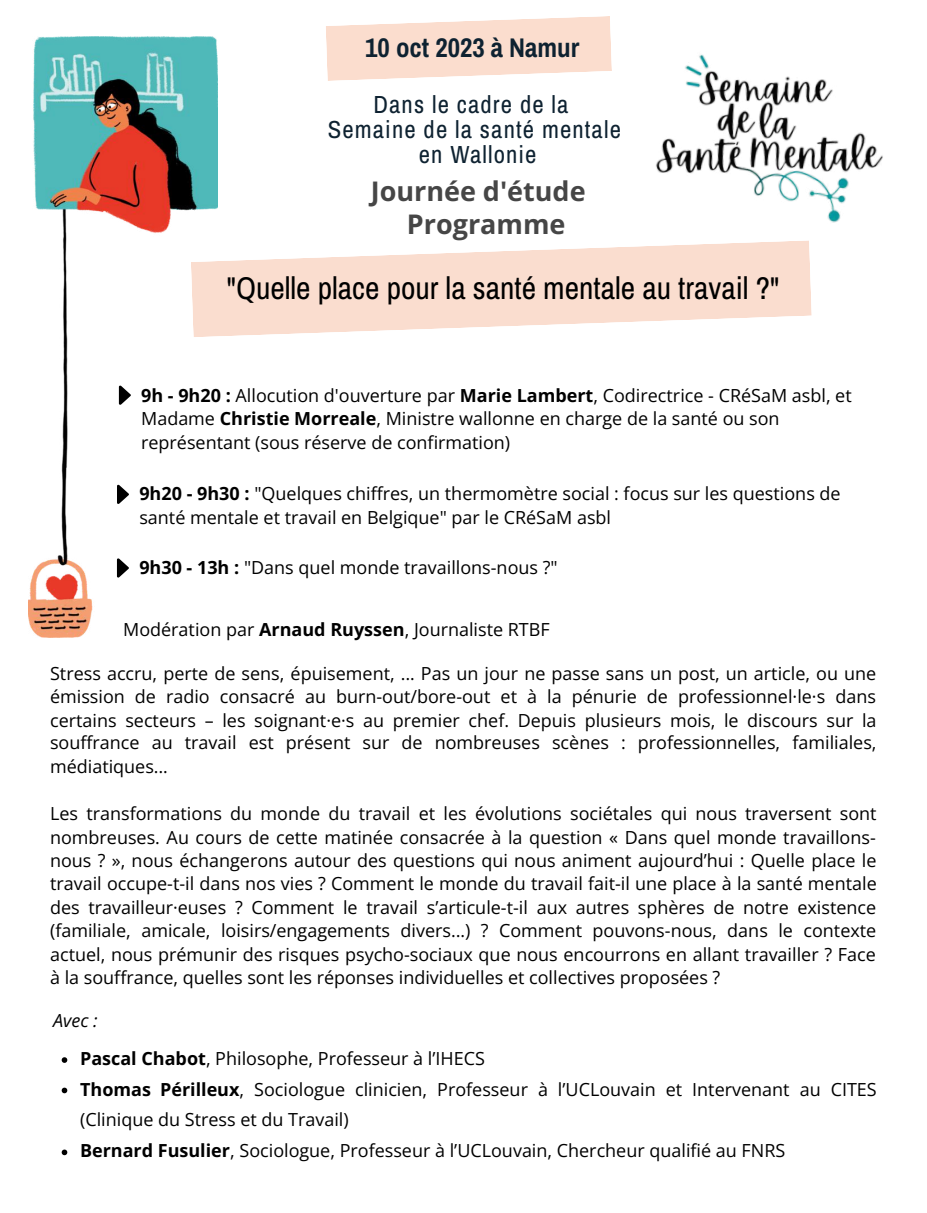
<style>
.page{position:relative;width:927px;height:1213px;background:#fff}
.page>*{position:absolute;margin:0;border:0;box-sizing:border-box;transform-origin:0 0}
.t1{font:31.5px "Archivo Narrow";color:#000}
.t2{font:700 27px "Open Sans";color:#464646}
.t3{font:700 27px "Archivo Narrow";color:#0e2231}
.t4{font:24.75px/24.8px "Archivo Narrow";letter-spacing:.045em;color:#0e2231;text-align:center}
.t5{font:18px/23.2px "Open Sans";color:#000}
.t6{font:italic 18px "Open Sans";color:#000}
.s1{font-weight:700}
</style>
<div class="page">
<svg style="left:218px;top:247px;width:594px;height:89px;fill:#faddcf"></svg>
<svg style="left:326px;top:16px;width:286px;height:65px"></svg>
<img style="left:626px;top:54px;width:257px;height:225px">
<img style="left:29px;top:37px;width:189px;height:600px">
<svg style="left:62px;top:1057px;width:5px;height:5px"></svg>
<svg style="left:62px;top:1087px;width:5px;height:5px"></svg>
<svg style="left:62px;top:1149px;width:5px;height:5px"></svg>
<svg style="left:119px;top:385px;width:12px;height:19px"></svg>
<svg style="left:117px;top:484px;width:12px;height:20px"></svg>
<svg style="left:117px;top:558px;width:12px;height:19px"></svg>
<h2 class="t3" style="left:365px;top:29px;width:216px">10 oct 2023 à Namur</h2>
<h3 class="t4" style="left:328px;top:92px;width:295px">Dans le cadre de la<br>Semaine de la santé mentale en Wallonie</h3>
<h2 class="t2" style="left:371px;top:172px;width:216px">Journée d'étude</h2>
<h2 class="t2" style="left:407px;top:205px;width:160px">Programme</h2>
<h1 class="t1" style="left:227px;top:266px;width:554px">"Quelle place pour la santé mentale au travail ?"</h1>
<p class="t5" style="left:141px;top:383px;width:712px;line-height:23.7px"><span class="s1">9h - 9h20 :</span> Allocution d'ouverture par <span class="s1">Marie Lambert</span>, Codirectrice - CRéSaM asbl, et<br>Madame <span class="s1">Christie Morreale</span>, Ministre wallonne en charge de la santé ou son représentant (sous réserve de confirmation)</p>
<p class="t5" style="left:139px;top:481px;width:703px;line-height:23.7px"><span class="s1">9h20 - 9h30 :</span> "Quelques chiffres, un thermomètre social : focus sur les questions de santé mentale et travail en Belgique" par le CRéSaM asbl</p>
<p class="t5" style="left:139px;top:555px;width:420px"><span class="s1">9h30 - 13h :</span> "Dans quel monde travaillons-nous ?"</p>
<p class="t5" style="left:123px;top:617px;width:428px">Modération par <span class="s1">Arnaud Ruyssen</span>, Journaliste RTBF</p>
<p class="t5" style="left:50px;top:660px;width:828px;text-align:justify">Stress accru, perte de sens, épuisement, … Pas un jour ne passe sans un post, un article, ou une émission de radio consacré au burn-out/bore-out et à la pénurie de professionnel·le·s dans certains secteurs – les soignant·e·s au premier chef. Depuis plusieurs mois, le discours sur la souffrance au travail est présent sur de nombreuses scènes : professionnelles, familiales, médiatiques…</p>
<p class="t5" style="left:50px;top:801px;width:828px;text-align:justify">Les transformations du monde du travail et les évolutions sociétales qui nous traversent sont nombreuses. Au cours de cette matinée consacrée à la question « Dans quel monde travaillons&shy;nous ? », nous échangerons autour des questions qui nous animent aujourd’hui : Quelle place le travail occupe-t-il dans nos vies ? Comment le monde du travail fait-il une place à la santé mentale des travailleur·euses ? Comment le travail s’articule-t-il aux autres sphères de notre existence (familiale, amicale, loisirs/engagements divers…) ? Comment pouvons-nous, dans le contexte actuel, nous prémunir des risques psycho-sociaux que nous encourrons en allant travailler ? Face à la souffrance, quelles sont les réponses individuelles et collectives proposées ?</p>
<p class="t6" style="left:53px;top:1007px;width:46px">Avec :</p>
<p class="t5" style="left:80px;top:1042px;width:798px;line-height:30.8px"><span class="s1">Pascal Chabot</span>, Philosophe, Professeur à l’IHECS<br><span class="s1">Thomas Périlleux</span>, Sociologue clinicien, Professeur à l’UCLouvain et Intervenant au CITES (Clinique du Stress et du Travail)<br><span class="s1">Bernard Fusulier</span>, Sociologue, Professeur à l’UCLouvain, Chercheur qualifié au FNRS</p>
</div>
